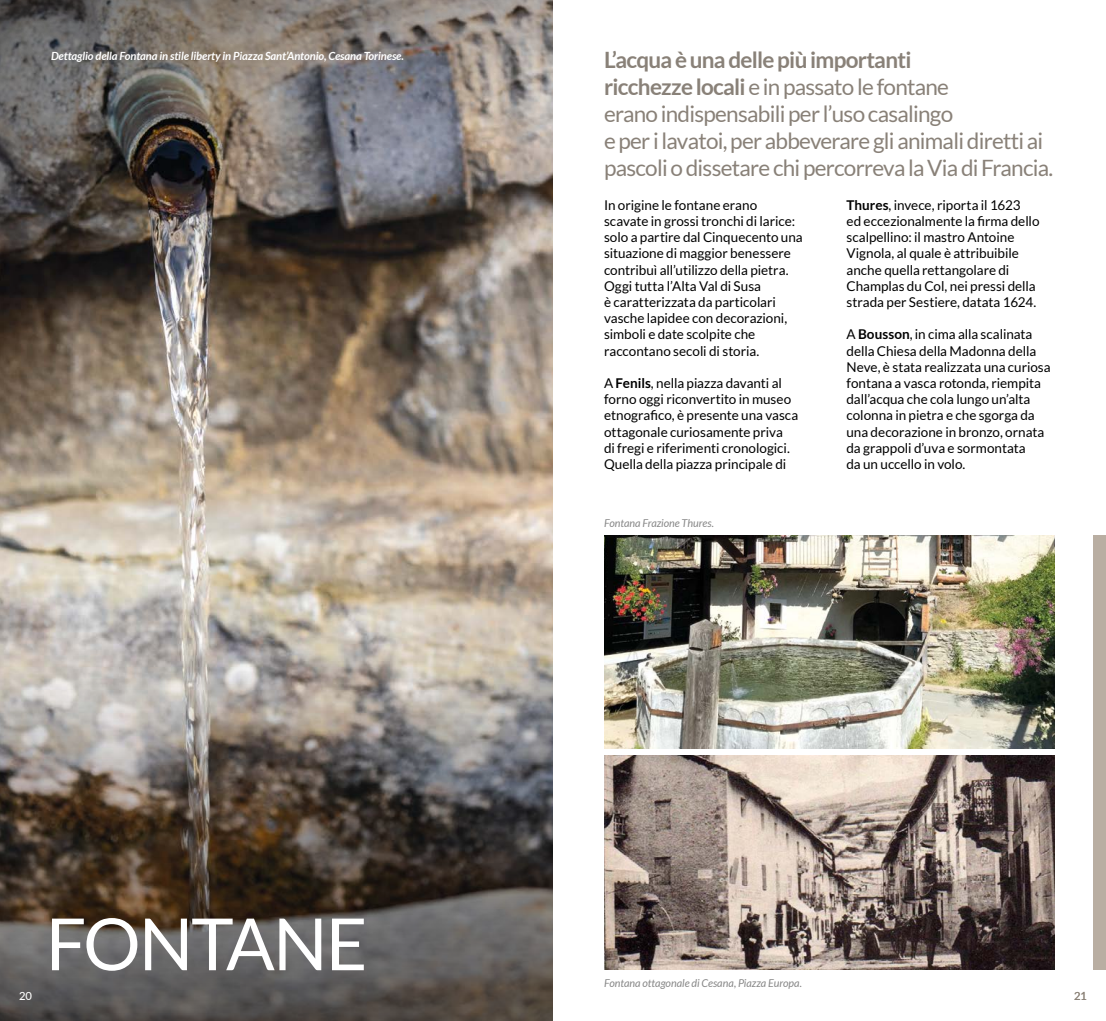
<style>
.page{position:relative;width:1106px;height:1021px;background:#fff}
.page>*{position:absolute;margin:0;border:0;box-sizing:border-box;transform-origin:0 0}
.t1{font:72px "Lato";letter-spacing:-.03em;color:#fff}
.t2{font:22.5px/27px "Lato";letter-spacing:-.03em;color:#898178}
.t3{font:13.5px/16.2px "Lato";letter-spacing:-.005em;color:#000}
.t4{font:italic 700 11.25px "Lato";letter-spacing:-.01em;color:#fff}
.t5{font:500 11.25px "Lato";color:#fff}
.t6{font:500 11.25px "Lato";color:#898178}
.t7{font:italic 10.8px "Lato";color:#878787}
.s1{font-weight:700}
</style>
<div class="page">
<img style="left:604px;top:536px;width:450px;height:212px">
<img style="left:0;top:461px;width:553px;height:187px">
<img style="left:0;top:0;width:553px;height:461px">
<svg style="left:0;top:648px;width:553px;height:372px"></svg>
<div style="left:1093px;top:536px;width:13px;height:433px;background:#b9aea2"></div>
<img style="left:604px;top:755px;width:450px;height:214px">
<p class="t4" style="left:51px;top:50px;width:354px">Dettaglio della Fontana in stile liberty in Piazza Sant’Antonio, Cesana Torinese.</p>
<h1 class="t1" style="left:46px;top:904px;width:323px">FONTANE</h1>
<h2 class="t2" style="left:604px;top:46px;width:451px"><span class="s1">L’acqua è una delle più importanti<br>ricchezze locali</span> e in passato le fontane<br>erano indispensabili per l’uso casalingo<br>e per i lavatoi, per abbeverare gli animali diretti ai pascoli o dissetare chi percorreva la Via di Francia.</h2>
<p class="t3" style="left:604px;top:197px;width:200px">In origine le fontane erano scavate in grossi tronchi di larice: solo a partire dal Cinquecento una situazione di maggior benessere contribuì all’utilizzo della pietra.<br>Oggi tutta l’Alta Val di Susa<br>è caratterizzata da particolari vasche lapidee con decorazioni, simboli e date scolpite che raccontano secoli di storia.</p>
<p class="t3" style="left:604px;top:375px;width:196px">A <span class="s1">Fenils</span>, nella piazza davanti al forno oggi riconvertito in museo etnografico, è presente una vasca ottagonale curiosamente priva<br>di fregi e riferimenti cronologici.<br>Quella della piazza principale di</p>
<p class="t3" style="left:846px;top:197px;width:194px"><span class="s1">Thures</span>, invece, riporta il 1623<br>ed eccezionalmente la firma dello scalpellino: il mastro Antoine<br>Vignola, al quale è attribuibile anche quella rettangolare di<br>Champlas du Col, nei pressi della strada per Sestiere, datata 1624.</p>
<p class="t3" style="left:846px;top:326px;width:206px">A <span class="s1">Bousson</span>, in cima alla scalinata della Chiesa della Madonna della<br>Neve, è stata realizzata una curiosa fontana a vasca rotonda, riempita dall’acqua che cola lungo un’alta colonna in pietra e che sgorga da una decorazione in bronzo, ornata da grappoli d’uva e sormontata<br>da un uccello in volo.</p>
<p class="t7" style="left:604px;top:517px;width:112px">Fontana Frazione Thures.</p>
<p class="t7" style="left:604px;top:977px;width:199px">Fontana ottagonale di Cesana, Piazza Europa.</p>
<p class="t5" style="left:19px;top:987px;width:14px">20</p>
<p class="t6" style="left:1074px;top:987px;width:14px">21</p>
</div>
